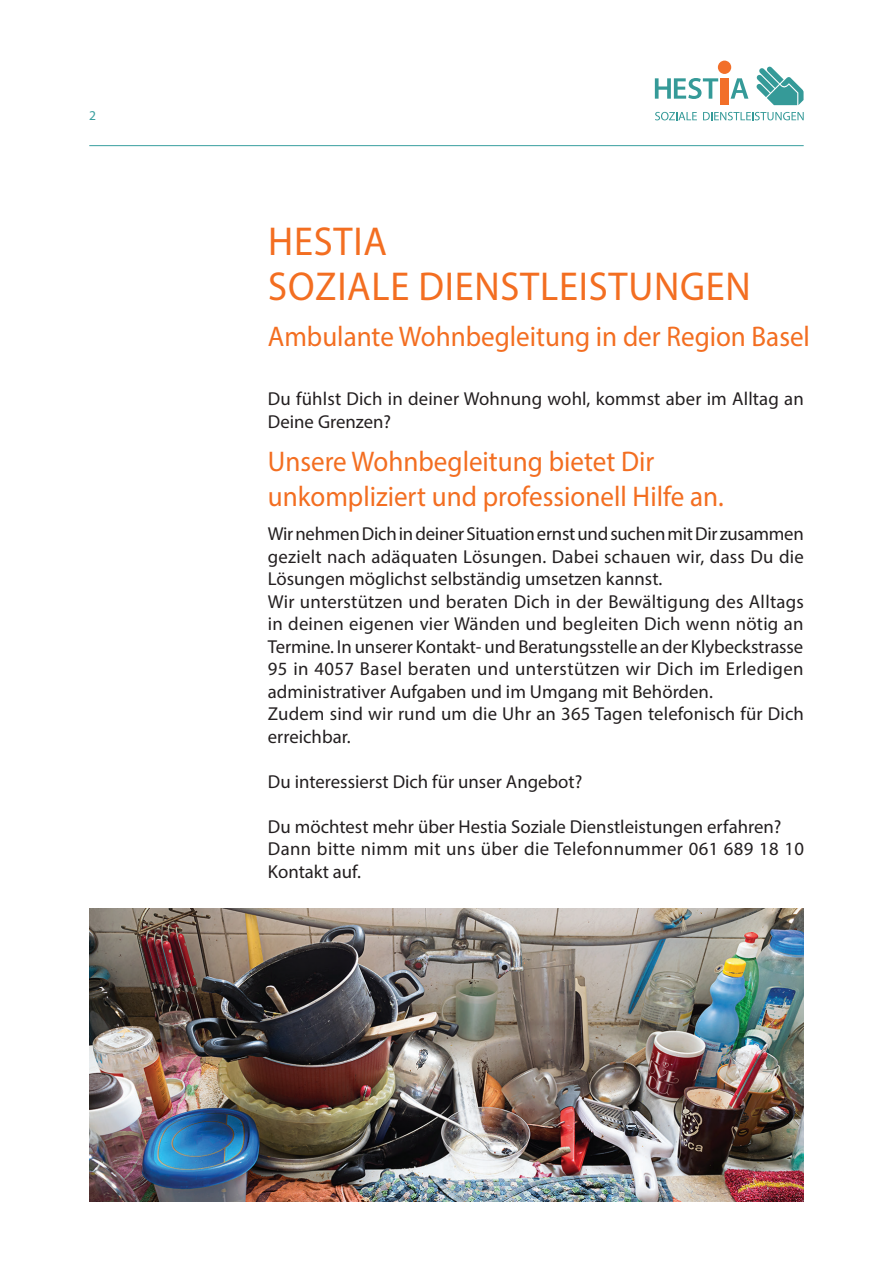
<style>
.page{position:relative;width:893px;height:1263px;background:#fff}
.page>*{position:absolute;margin:0;border:0;box-sizing:border-box;transform-origin:0 0}
.t1{font:40.5px/45px "Myriad Pro";letter-spacing:.02em;color:#f36e21;scale:.95 1}
.t2{font:28.5px/34.2px "Myriad Pro";color:#f36e21;scale:.95 1}
.t3{font:18.75px/22.5px "Myriad Pro";letter-spacing:.005em;color:#231f20}
.t4{font:13.5px "Myriad Pro";color:#379e9e}
</style>
<div class="page">
<hr style="left:89px;top:145px;width:715px;height:1px;background:#379e9e">
<img style="left:89px;top:909px;width:715px;height:292px">
<svg style="left:655px;top:112px;width:42px;height:8px"></svg>
<svg style="left:703px;top:112px;width:101px;height:8px"></svg>
<svg style="left:655px;top:78px;width:63px;height:21px"></svg>
<div style="left:720px;top:78px;width:8px;height:27px;background:#f26f29"></div>
<svg style="left:731px;top:78px;width:17px;height:21px"></svg>
<div style="left:718px;top:61px;width:13px;height:13px;background:#f26f29;border-radius:50%"></div>
<svg style="left:756px;top:66px;width:47px;height:39px"></svg>
<p class="t4" style="left:89px;top:107px;width:8px">2</p>
<h1 class="t1" style="left:268px;top:219px;width:509px">HESTIA<br>SOZIALE DIENSTLEISTUNGEN</h1>
<h2 class="t2" style="left:268px;top:318px;width:572px">Ambulante Wohnbegleitung in der Region Basel</h2>
<p class="t3" style="left:268px;top:388px;width:537px">Du fühlst Dich in deiner Wohnung wohl, kommst aber im Alltag an<br>Deine Grenzen?</p>
<h2 class="t2" style="left:268px;top:444px;width:481px">Unsere Wohnbegleitung bietet Dir unkompliziert und professionell Hilfe an.</h2>
<p class="t3" style="left:268px;top:523px;width:538px">Wir nehmen Dich in deiner Situation ernst und suchen mit Dir zusammen gezielt nach adäquaten Lösungen. Dabei schauen wir, dass Du die Lösungen möglichst selbständig umsetzen kannst.<br>Wir unterstützen und beraten Dich in der Bewältigung des Alltags in deinen eigenen vier Wänden und begleiten Dich wenn nötig an Termine. In unserer Kontakt- und Beratungsstelle an der Klybeckstrasse 95 in 4057 Basel beraten und unterstützen wir Dich im Erledigen administrativer Aufgaben und im Umgang mit Behörden.<br>Zudem sind wir rund um die Uhr an 365 Tagen telefonisch für Dich erreichbar.</p>
<p class="t3" style="left:268px;top:770px;width:316px">Du interessierst Dich für unser Angebot?</p>
<p class="t3" style="left:268px;top:815px;width:538px">Du möchtest mehr über Hestia Soziale Dienstleistungen erfahren?<br>Dann bitte nimm mit uns über die Telefonnummer 061 689 18 10<br>Kontakt auf.</p>
</div>
